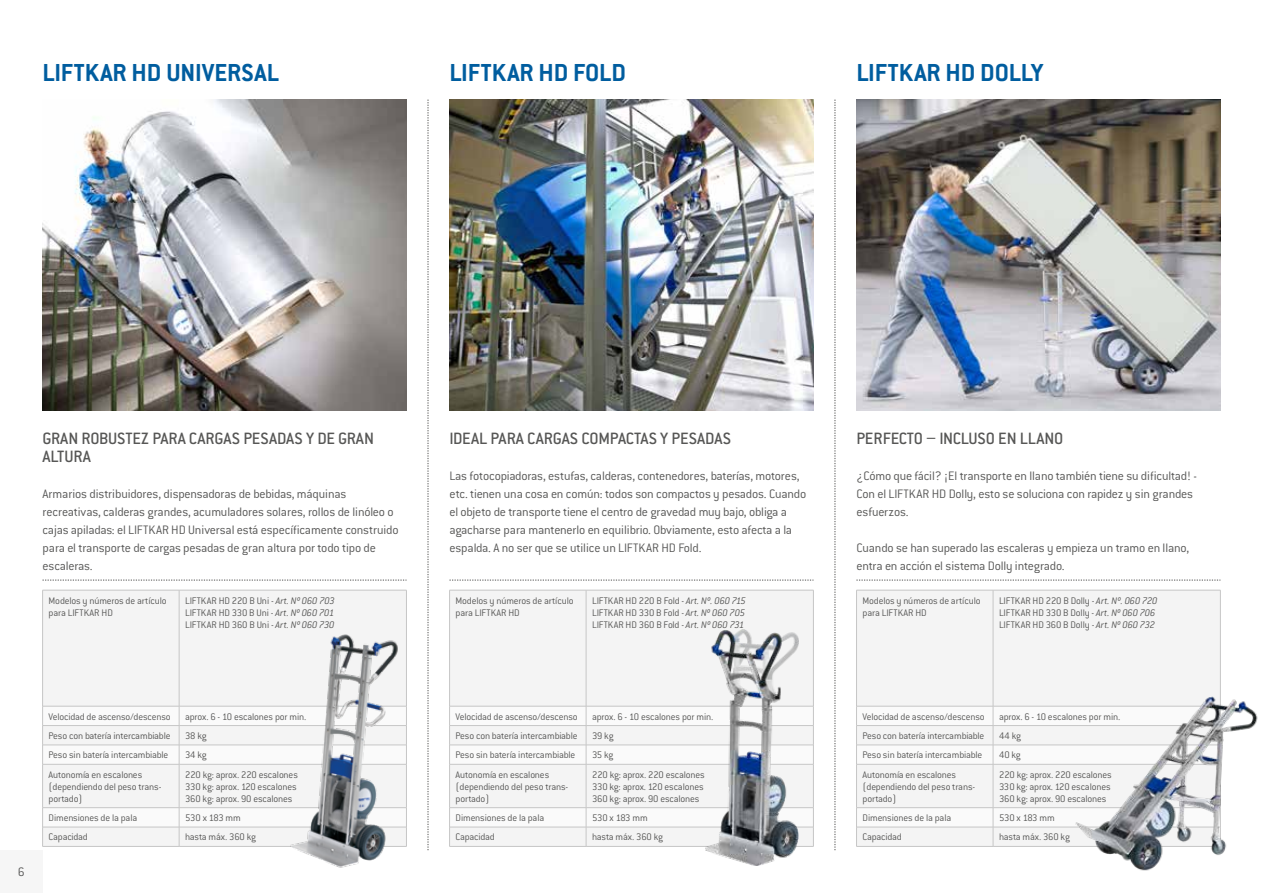
<style>
.page{position:relative;width:1263px;height:893px;background:#fff}
.page>*{position:absolute;margin:0;border:0;box-sizing:border-box;transform-origin:0 0}
.t1{font:700 27px "Conduit ITC Pro";color:#005d9f}
.t2{font:500 18px/18px "Conduit ITC Pro";color:#575756}
.t3{font:300 13.5px/18px "Conduit ITC Pro";letter-spacing:-.015em;color:#575756}
.t4{font:300 10.5px/12px "Conduit ITC Pro";letter-spacing:-.015em;color:#575756}
.t5{font:300 10.5px/12px "Conduit ITC";color:#575756;text-align:justify}
.s1{font-style:italic}
</style>
<div class="page">
<div style="left:0;top:850px;width:43px;height:43px;background:#f6f6f6"></div>
<img style="left:43px;top:100px;width:363px;height:311px">
<img style="left:449px;top:100px;width:364px;height:311px">
<img style="left:856px;top:100px;width:364px;height:311px">
<div style="left:43px;top:591px;width:363px;height:115px;background:#f4f4f4"></div>
<hr style="left:43px;top:590px;width:136px;height:1px;background:#c6c6c6">
<hr style="left:42px;top:590px;width:1px;height:116px;background:#c6c6c6">
<hr style="left:179px;top:590px;width:227px;height:1px;background:#c6c6c6">
<hr style="left:179px;top:590px;width:1px;height:116px;background:#c6c6c6">
<hr style="left:406px;top:590px;width:1px;height:116px;background:#c6c6c6">
<div style="left:42px;top:706px;width:233px;height:140px;background:#f4f4f4"></div>
<hr style="left:43px;top:846px;width:136px;height:1px;background:#c6c6c6">
<hr style="left:179px;top:846px;width:227px;height:1px;background:#c6c6c6">
<div style="left:450px;top:591px;width:363px;height:115px;background:#f4f4f4"></div>
<hr style="left:449px;top:590px;width:137px;height:1px;background:#c6c6c6">
<hr style="left:449px;top:590px;width:1px;height:116px;background:#c6c6c6">
<hr style="left:586px;top:590px;width:227px;height:1px;background:#c6c6c6">
<hr style="left:586px;top:590px;width:1px;height:116px;background:#c6c6c6">
<hr style="left:813px;top:590px;width:1px;height:116px;background:#c6c6c6">
<div style="left:449px;top:706px;width:365px;height:140px;background:#f4f4f4"></div>
<hr style="left:449px;top:846px;width:137px;height:1px;background:#c6c6c6">
<hr style="left:586px;top:846px;width:227px;height:1px;background:#c6c6c6">
<div style="left:857px;top:591px;width:363px;height:115px;background:#f4f4f4"></div>
<hr style="left:856px;top:590px;width:137px;height:1px;background:#c6c6c6">
<hr style="left:856px;top:590px;width:1px;height:116px;background:#c6c6c6">
<hr style="left:993px;top:590px;width:227px;height:1px;background:#c6c6c6">
<hr style="left:993px;top:590px;width:1px;height:116px;background:#c6c6c6">
<hr style="left:1220px;top:590px;width:1px;height:116px;background:#c6c6c6">
<svg style="left:856px;top:706px;width:209px;height:140px"></svg>
<hr style="left:856px;top:846px;width:137px;height:1px;background:#c6c6c6">
<hr style="left:993px;top:846px;width:227px;height:1px;background:#c6c6c6">
<svg style="left:428px;top:100px;width:1px;height:750px"></svg>
<svg style="left:835px;top:100px;width:1px;height:750px"></svg>
<svg style="left:43px;top:580px;width:363px;height:1px"></svg>
<svg style="left:449px;top:580px;width:364px;height:1px"></svg>
<svg style="left:856px;top:580px;width:364px;height:1px"></svg>
<img style="left:275px;top:608px;width:132px;height:260px">
<img style="left:706px;top:630px;width:92px;height:235px">
<img style="left:1065px;top:640px;width:193px;height:231px">
<h1 class="t1" style="left:43px;top:56px;width:238px">LIFTKAR HD UNIVERSAL</h1>
<h1 class="t1" style="left:449px;top:56px;width:178px">LIFTKAR HD FOLD</h1>
<h1 class="t1" style="left:856px;top:56px;width:188px">LIFTKAR HD DOLLY</h1>
<h2 class="t2" style="left:43px;top:430px;width:333px">GRAN ROBUSTEZ PARA CARGAS PESADAS Y DE GRAN<br>ALTURA</h2>
<p class="t3" style="left:43px;top:485px;width:357px">Armarios distribuidores, dispensadoras de bebidas, máquinas recreativas, calderas grandes, acumuladores solares, rollos de linóleo o cajas apiladas: el LIFTKAR HD Universal está específicamente construido para el transporte de cargas pesadas de gran altura por todo tipo de escaleras.</p>
<p class="t4" style="left:49px;top:594px;width:120px">Modelos y números de artículo para LIFTKAR HD</p>
<p class="t5" style="left:185px;top:595px;width:151px">LIFTKAR HD 220 B Uni - <span class="s1">Art. Nº 060 703<br></span>LIFTKAR HD 330 B Uni - <span class="s1">Art. Nº 060 701<br></span>LIFTKAR HD 360 B Uni - <span class="s1">Art. Nº 060 730</span></p>
<p class="t3" style="left:18px;top:863px;width:8px">6</p>
<p class="t4" style="left:49px;top:710px;width:124px">Velocidad de ascenso/descenso</p>
<p class="t4" style="left:185px;top:710px;width:123px">aprox. 6 - 10 escalones por min.</p>
<p class="t4" style="left:49px;top:730px;width:123px">Peso con batería intercambiable</p>
<p class="t4" style="left:185px;top:730px;width:23px">38 kg</p>
<p class="t4" style="left:49px;top:749px;width:121px">Peso sin batería intercambiable</p>
<p class="t4" style="left:185px;top:749px;width:23px">34 kg</p>
<p class="t4" style="left:49px;top:768px;width:114px">Autonomía en escalones (dependiendo del peso trans&shy;portado)</p>
<p class="t4" style="left:185px;top:768px;width:114px;text-align:justify">220 kg: aprox. 220 escalones 330 kg: aprox. 120 escalones 360 kg: aprox. 90 escalones</p>
<p class="t4" style="left:49px;top:812px;width:90px">Dimensiones de la pala</p>
<p class="t4" style="left:185px;top:812px;width:57px">530 x 183 mm</p>
<p class="t4" style="left:49px;top:831px;width:41px">Capacidad</p>
<p class="t4" style="left:185px;top:831px;width:72px">hasta máx. 360 kg</p>
<h2 class="t2" style="left:449px;top:430px;width:283px">IDEAL PARA CARGAS COMPACTAS Y PESADAS</h2>
<p class="t3" style="left:449px;top:467px;width:358px">Las fotocopiadoras, estufas, calderas, contenedores, baterías, motores, etc. tienen una cosa en común: todos son compactos y pesados. Cuando el objeto de transporte tiene el centro de gravedad muy bajo, obliga a agacharse para mantenerlo en equilibrio. Obviamente, esto afecta a la espalda. A no ser que se utilice un LIFTKAR HD Fold.</p>
<p class="t4" style="left:456px;top:594px;width:120px">Modelos y números de artículo para LIFTKAR HD</p>
<p class="t5" style="left:592px;top:595px;width:155px">LIFTKAR HD 220 B Fold - <span class="s1">Art. Nº. 060 715<br></span>LIFTKAR HD 330 B Fold - <span class="s1">Art. Nº 060 705<br></span>LIFTKAR HD 360 B Fold - <span class="s1">Art. Nº 060 731</span></p>
<p class="t4" style="left:456px;top:710px;width:124px">Velocidad de ascenso/descenso</p>
<p class="t4" style="left:592px;top:710px;width:123px">aprox. 6 - 10 escalones por min.</p>
<p class="t4" style="left:456px;top:730px;width:123px">Peso con batería intercambiable</p>
<p class="t4" style="left:592px;top:730px;width:23px">39 kg</p>
<p class="t4" style="left:456px;top:749px;width:121px">Peso sin batería intercambiable</p>
<p class="t4" style="left:592px;top:749px;width:23px">35 kg</p>
<p class="t4" style="left:456px;top:768px;width:114px">Autonomía en escalones (dependiendo del peso trans&shy;portado)</p>
<p class="t4" style="left:592px;top:768px;width:114px;text-align:justify">220 kg: aprox. 220 escalones 330 kg: aprox. 120 escalones 360 kg: aprox. 90 escalones</p>
<p class="t4" style="left:456px;top:812px;width:90px">Dimensiones de la pala</p>
<p class="t4" style="left:592px;top:812px;width:57px">530 x 183 mm</p>
<p class="t4" style="left:456px;top:831px;width:41px">Capacidad</p>
<p class="t4" style="left:592px;top:831px;width:72px">hasta máx. 360 kg</p>
<h2 class="t2" style="left:856px;top:430px;width:208px">PERFECTO – INCLUSO EN LLANO</h2>
<p class="t3" style="left:856px;top:467px;width:342px">¿Cómo que fácil? ¡El transporte en llano también tiene su dificultad! -<br>Con el LIFTKAR HD Dolly, esto se soluciona con rapidez y sin grandes esfuerzos.</p>
<p class="t3" style="left:856px;top:539px;width:334px">Cuando se han superado las escaleras y empieza un tramo en llano, entra en acción el sistema Dolly integrado.</p>
<p class="t4" style="left:862px;top:594px;width:120px">Modelos y números de artículo para LIFTKAR HD</p>
<p class="t5" style="left:999px;top:595px;width:160px;text-align:left">LIFTKAR HD 220 B Dolly - <span class="s1">Art. Nº. 060 720<br></span>LIFTKAR HD 330 B Dolly - <span class="s1">Art. Nº 060 706<br></span>LIFTKAR HD 360 B Dolly - <span class="s1">Art. Nº 060 732</span></p>
<p class="t4" style="left:862px;top:710px;width:124px">Velocidad de ascenso/descenso</p>
<p class="t4" style="left:999px;top:710px;width:123px">aprox. 6 - 10 escalones por min.</p>
<p class="t4" style="left:862px;top:730px;width:123px">Peso con batería intercambiable</p>
<p class="t4" style="left:999px;top:730px;width:23px">44 kg</p>
<p class="t4" style="left:862px;top:749px;width:121px">Peso sin batería intercambiable</p>
<p class="t4" style="left:999px;top:749px;width:23px">40 kg</p>
<p class="t4" style="left:862px;top:768px;width:114px">Autonomía en escalones (dependiendo del peso trans&shy;portado)</p>
<p class="t4" style="left:999px;top:768px;width:114px;text-align:justify">220 kg: aprox. 220 escalones 330 kg: aprox. 120 escalones 360 kg: aprox. 90 escalones</p>
<p class="t4" style="left:862px;top:812px;width:90px">Dimensiones de la pala</p>
<p class="t4" style="left:999px;top:812px;width:57px">530 x 183 mm</p>
<p class="t4" style="left:862px;top:831px;width:41px">Capacidad</p>
<p class="t4" style="left:999px;top:831px;width:72px">hasta máx. 360 kg</p>
</div>
